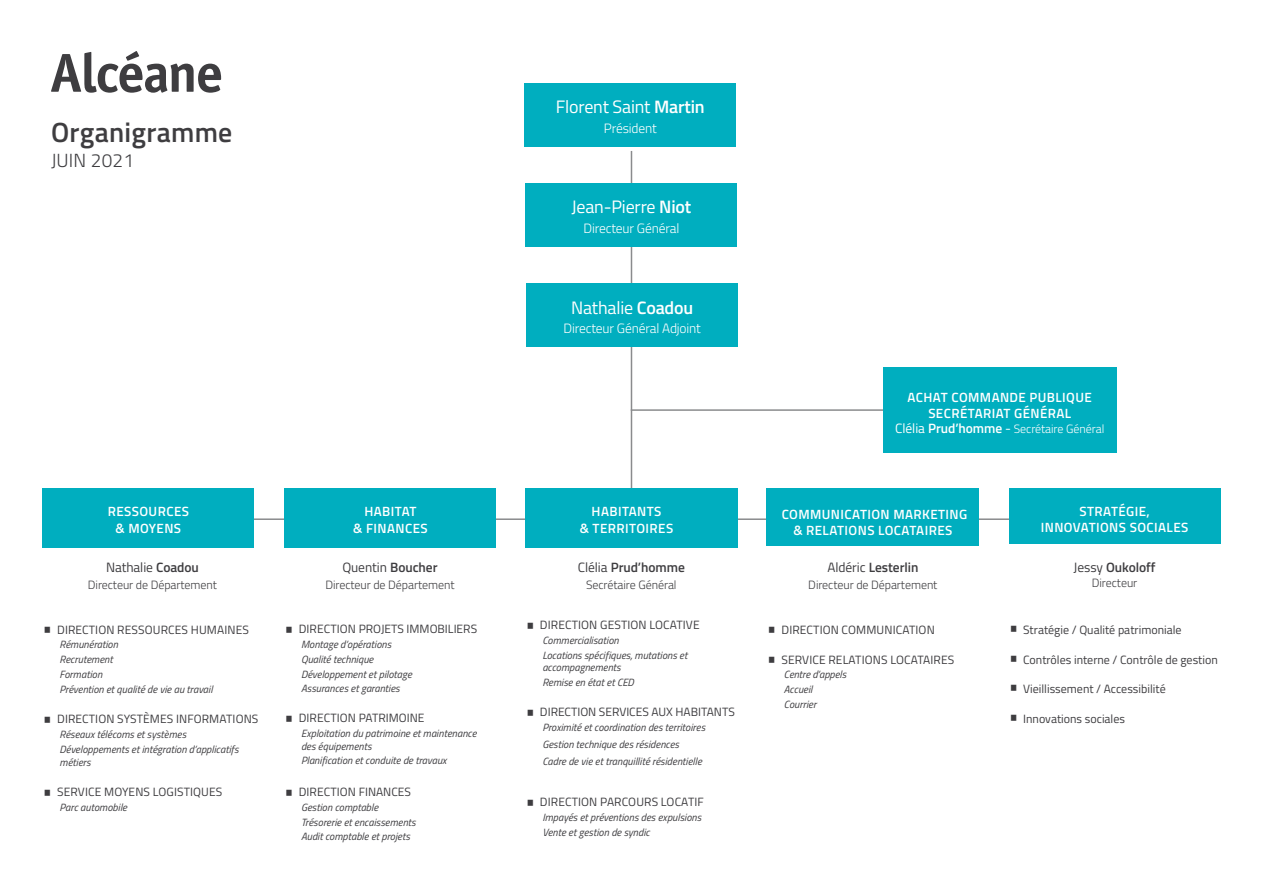
<style>
.page{position:relative;width:1263px;height:893px;background:#fff}
.page>*{position:absolute;margin:0;border:0;box-sizing:border-box;transform-origin:0 0}
.t1{font:600 27.75px "Titillium Web";letter-spacing:.01em;color:#3e3d40}
.t2{font:300 18.9px "Titillium Web";letter-spacing:.01em;color:#3e3d40}
.t3{font:18px "Titillium Web";letter-spacing:-.01em;color:#fff}
.t4{font:300 13.5px "Titillium Web";letter-spacing:-.01em;color:#fff}
.t5{font:600 13.5px "Titillium Web";letter-spacing:-.005em;color:#3e3d40}
.t6{font:13.5px "Titillium Web";letter-spacing:-.005em;color:#3e3d40}
.t7{font:600 13.35px/16.5px "Titillium Web";letter-spacing:.03em;color:#fff;text-align:center}
.t8{font:12px "Titillium Web";color:#3e3d40}
.t9{font:300 12px "Titillium Web";letter-spacing:-.005em;color:#3e3d40}
.t10{font:300 12px "Titillium Web";letter-spacing:-.005em;color:#fff}
.t11{font:italic 10.5px/14.7px "Titillium Web";color:#3e3d40}
.s1{font-weight:600}
.s2{font-size:21px}
.s3{font-weight:400}
.s4{font-weight:400;font-size:13.5px}
.s5{font-weight:600;font-size:13.5px}
</style>
<div class="page">
<hr style="left:226px;top:518px;width:797px;height:2px;background:#8a8b8d">
<hr style="left:631px;top:151px;width:1px;height:388px;background:#8a8b8d">
<div style="left:43px;top:488px;width:211px;height:60px;background:#00aebf"></div>
<div style="left:284px;top:488px;width:212px;height:59px;background:#00aebf"></div>
<div style="left:525px;top:488px;width:212px;height:60px;background:#00aebf"></div>
<svg style="left:51px;top:51px;width:170px;height:42px"></svg>
<div style="left:526px;top:183px;width:211px;height:64px;background:#00aebf"></div>
<hr style="left:631px;top:409px;width:262px;height:2px;background:#8a8b8d">
<div style="left:883px;top:367px;width:234px;height:86px;background:#00aebf"></div>
<div style="left:767px;top:488px;width:212px;height:58px;background:#00aebf"></div>
<div style="left:526px;top:283px;width:212px;height:64px;background:#00aebf"></div>
<div style="left:1009px;top:488px;width:211px;height:56px;background:#00aebf"></div>
<div style="left:524px;top:83px;width:212px;height:64px;background:#00aebf"></div>
<h1 class="t1" style="left:51px;top:111px;width:183px">Organigramme</h1>
<h2 class="t2" style="left:51px;top:147px;width:84px">JUIN 2021</h2>
<h3 class="t3" style="left:556px;top:94px;width:150px">Florent Saint <span class="s1">Martin</span></h3>
<p class="t4" style="left:604px;top:118px;width:54px">Président</p>
<h3 class="t3" style="left:572px;top:194px;width:121px">Jean-Pierre <span class="s1">Niot</span></h3>
<p class="t4" style="left:583px;top:218px;width:97px">Directeur Général</p>
<h3 class="t3" style="left:571px;top:294px;width:124px">Nathalie <span class="s1">Coadou</span></h3>
<p class="t4" style="left:563px;top:319px;width:139px">Directeur Général Adjoint</p>
<p class="t7" style="left:353px;top:503px;width:76px">HABITAT<br>&amp; FINANCES</p>
<p class="t6" style="left:342px;top:558px;width:97px">Quentin <span class="s1">Boucher</span></p>
<p class="t9" style="left:325px;top:576px;width:131px">Directeur de Département</p>
<p class="t8" style="left:284px;top:620px;width:195px"><span class="s2">•</span> DIRECTION PROJETS IMMOBILIERS</p>
<p class="t11" style="left:301px;top:637px;width:112px">Montage d’opérations<br>Qualité technique<br>Développement et pilotage<br>Assurances et garanties</p>
<p class="t8" style="left:284px;top:709px;width:142px"><span class="s2">•</span> DIRECTION PATRIMOINE</p>
<p class="t11" style="left:301px;top:726px;width:177px;line-height:12.6px">Exploitation du patrimoine et maintenance des équipements</p>
<p class="t11" style="left:301px;top:753px;width:147px">Planification et conduite de travaux</p>
<p class="t8" style="left:284px;top:783px;width:128px"><span class="s2">•</span> DIRECTION FINANCES</p>
<p class="t11" style="left:301px;top:799px;width:116px">Gestion comptable<br>Trésorerie et encaissements<br>Audit comptable et projets</p>
<p class="t7" style="left:108px;top:503px;width:83px">RESSOURCES &amp; MOYENS</p>
<p class="t7" style="left:580px;top:503px;width:95px">HABITANTS<br>&amp; TERRITOIRES</p>
<p class="t5" style="left:578px;top:557px;width:109px"><span class="s3">Clélia</span> Prud’homme</p>
<p class="t9" style="left:586px;top:576px;width:92px">Secrétaire Général</p>
<p class="t8" style="left:525px;top:616px;width:176px"><span class="s2">•</span> DIRECTION GESTION LOCATIVE</p>
<p class="t11" style="left:542px;top:632px;width:147px">Commercialisation<br>Locations spécifiques, mutations et</p>
<p class="t11" style="left:542px;top:660px;width:93px">accompagnements<br>Remise en état et CED</p>
<p class="t8" style="left:525px;top:703px;width:211px"><span class="s2">•</span> DIRECTION SERVICES AUX HABITANTS</p>
<p class="t11" style="left:542px;top:718px;width:164px;line-height:17.1px">Proximité et coordination des territoires<br>Gestion technique des résidences<br>Cadre de vie et tranquillité résidentielle</p>
<p class="t8" style="left:525px;top:793px;width:180px"><span class="s2">•</span> DIRECTION PARCOURS LOCATIF</p>
<p class="t11" style="left:542px;top:810px;width:160px">Impayés et préventions des expulsions<br>Vente et gestion de syndic</p>
<p class="t6" style="left:106px;top:558px;width:94px">Nathalie <span class="s1">Coadou</span></p>
<p class="t9" style="left:88px;top:576px;width:131px">Directeur de Département</p>
<p class="t8" style="left:43px;top:621px;width:208px"><span class="s2">•</span> DIRECTION RESSOURCES HUMAINES</p>
<p class="t11" style="left:60px;top:637px;width:155px">Rémunération<br>Recrutement<br>Formation<br>Prévention et qualité de vie au travail</p>
<p class="t8" style="left:43px;top:710px;width:217px"><span class="s2">•</span> DIRECTION SYSTÈMES INFORMATIONS</p>
<p class="t11" style="left:60px;top:726px;width:181px">Réseaux télécoms et systèmes<br>Développements et intégration d’applicatifs</p>
<p class="t11" style="left:60px;top:755px;width:33px">métiers</p>
<p class="t8" style="left:43px;top:783px;width:181px"><span class="s2">•</span> SERVICE MOYENS LOGISTIQUES</p>
<p class="t11" style="left:60px;top:799px;width:69px">Parc automobile</p>
<p class="t7" style="left:908px;top:388px;width:186px">ACHAT COMMANDE PUBLIQUE<br>SECRÉTARIAT GÉNÉRAL</p>
<p class="t10" style="left:895px;top:420px;width:211px"><span class="s4">Clélia</span> <span class="s5">Prud’homme</span> <span class="s4">-</span> Secrétaire Général</p>
<p class="t7" style="left:782px;top:505px;width:187px">COMMUNICATION MARKETING &amp; RELATIONS LOCATAIRES</p>
<p class="t5" style="left:827px;top:557px;width:93px"><span class="s3">Aldéric</span> Lesterlin</p>
<p class="t9" style="left:808px;top:576px;width:131px">Directeur de Département</p>
<p class="t8" style="left:767px;top:621px;width:169px"><span class="s2">•</span> DIRECTION COMMUNICATION</p>
<p class="t8" style="left:767px;top:650px;width:189px"><span class="s2">•</span> SERVICE RELATIONS LOCATAIRES</p>
<p class="t11" style="left:784px;top:667px;width:64px">Centre d’appels<br>Accueil<br>Courrier</p>
<p class="t7" style="left:1041px;top:502px;width:149px">STRATÉGIE,<br>INNOVATIONS SOCIALES</p>
<p class="t5" style="left:1073px;top:557px;width:83px"><span class="s3">Jessy</span> Oukoloff</p>
<p class="t9" style="left:1092px;top:574px;width:47px">Directeur</p>
<p class="t8" style="left:1009px;top:621px;width:174px"><span class="s2">•</span> Stratégie / Qualité patrimoniale</p>
<p class="t8" style="left:1009px;top:650px;width:211px"><span class="s2">•</span> Contrôles interne / Contrôle de gestion</p>
<p class="t8" style="left:1009px;top:680px;width:159px"><span class="s2">•</span> Vieillissement / Accessibilité</p>
<p class="t8" style="left:1009px;top:710px;width:118px"><span class="s2">•</span> Innovations sociales</p>
</div>
